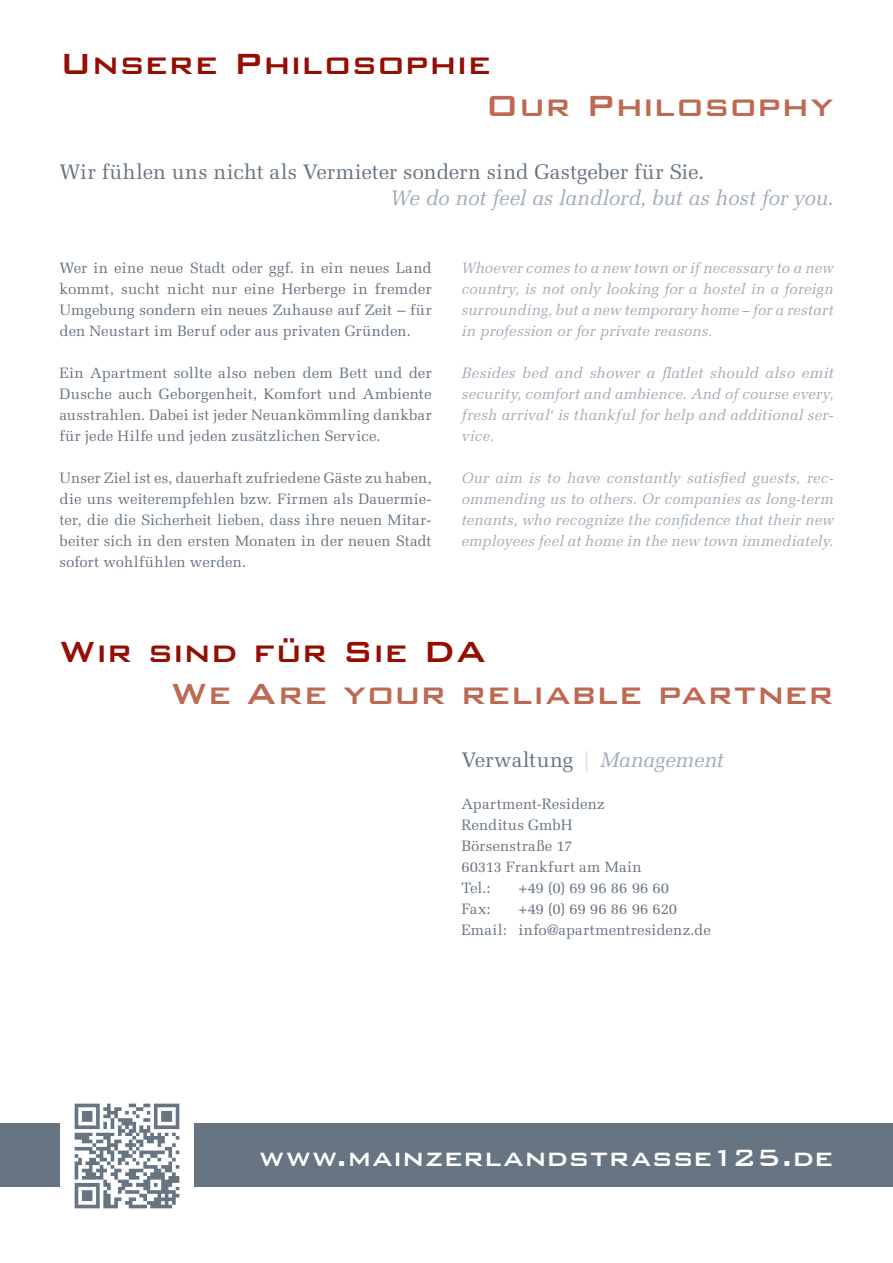
<style>
.page{position:relative;width:893px;height:1263px;background:#fff}
.page>*{position:absolute;margin:0;border:0;box-sizing:border-box;transform-origin:0 0}
.t1{font:500 39px "Bank Gothic BT";letter-spacing:.01em;color:#be6951}
.t2{font:500 39px "Bank Gothic BT";letter-spacing:-.01em;color:#940e03}
.t3{font:500 31.5px "Bank Gothic BT";letter-spacing:.005em;color:#fff}
.t4{font:21px "Melior LT Std";color:#677481}
.t5{font:italic 21px "Melior LT Std";letter-spacing:-.015em;color:#a0aab6}
.t6{font:15px/21px "Melior LT Std";letter-spacing:.005em;color:#677481;text-align:justify}
.t7{font:italic 15px/21px "Melior LT Std";letter-spacing:.01em;color:#a0aab6;text-align:justify}
.s1{font-family:"Bank Gothic BT";font-weight:500;color:#dee2e7}
.s2{font-style:italic;color:#a0aab6}
</style>
<div class="page">
<div style="left:0;top:1124px;width:893px;height:62px;background:#677481"></div>
<div style="left:60px;top:1088px;width:133px;height:134px;background:#fff"></div>
<img style="left:74px;top:1103px;width:106px;height:106px">
<h1 class="t2" style="left:60px;top:42px;width:433px">Unsere Philosophie</h1>
<h1 class="t1" style="left:485px;top:84px;width:350px">Our Philosophy</h1>
<h3 class="t4" style="left:60px;top:159px;width:646px">Wir fühlen uns nicht als Vermieter sondern sind Gastgeber für Sie.</h3>
<h3 class="t5" style="left:390px;top:185px;width:445px">We do not feel as landlord, but as host for you.</h3>
<p class="t6" style="left:60px;top:257px;width:374px">Wer in eine neue Stadt oder ggf. in ein neues Land kommt, sucht nicht nur eine Herberge in fremder Umgebung sondern ein neues Zuhause auf Zeit – für den Neustart im Beruf oder aus privaten Gründen.</p>
<p class="t6" style="left:60px;top:362px;width:374px">Ein Apartment sollte also neben dem Bett und der Dusche auch Geborgenheit, Komfort und Ambiente ausstrahlen. Dabei ist jeder Neuankömmling dankbar für jede Hilfe und jeden zusätzlichen Service.</p>
<p class="t6" style="left:60px;top:467px;width:374px">Unser Ziel ist es, dauerhaft zufriedene Gäste zu haben, die uns weiterempfehlen bzw. Firmen als Dauermie&shy;ter, die die Sicherheit lieben, dass ihre neuen Mitar&shy;beiter sich in den ersten Monaten in der neuen Stadt sofort wohlfühlen werden.</p>
<p class="t7" style="left:461px;top:257px;width:374px">Whoever comes to a new town or if necessary to a new country, is not only looking for a hostel in a foreign surrounding, but a new temporary home – for a restart in profession or for private reasons.</p>
<p class="t7" style="left:461px;top:362px;width:374px">Besides bed and shower a flatlet should also emit security, comfort and ambience. And of course every‚ fresh arrival‘ is thankful for help and additional ser&shy;vice.</p>
<p class="t7" style="left:461px;top:467px;width:374px">Our aim is to have constantly satisfied guests, rec&shy;ommending us to others. Or companies as long-term tenants, who recognize the confidence that their new employees feel at home in the new town immediately.</p>
<h1 class="t2" style="left:60px;top:630px;width:428px">Wir sind für Sie DA</h1>
<h1 class="t1" style="left:171px;top:672px;width:664px">We Are your reliable partner</h1>
<h3 class="t4" style="left:461px;top:747px;width:264px">Verwaltung <span class="s1">|</span> <span class="s2">Management</span></h3>
<p class="t6" style="left:461px;top:793px;width:182px;text-align:left">Apartment-Residenz<br>Renditus GmbH<br>Börsenstraße 17<br>60313 Frankfurt am Main<br>Tel.:</p>
<p class="t6" style="left:518px;top:877px;width:152px">+49 (0) 69 96 86 96 60</p>
<p class="t6" style="left:461px;top:898px;width:251px;text-indent:57px">+49 (0) 69 96 86 96 620<br>Email: info@apartmentresidenz.de</p>
<p class="t6" style="left:461px;top:898px;width:31px">Fax:</p>
<h2 class="t3" style="left:259px;top:1140px;width:576px">www.mainzerlandstrasse125.de</h2>
</div>
